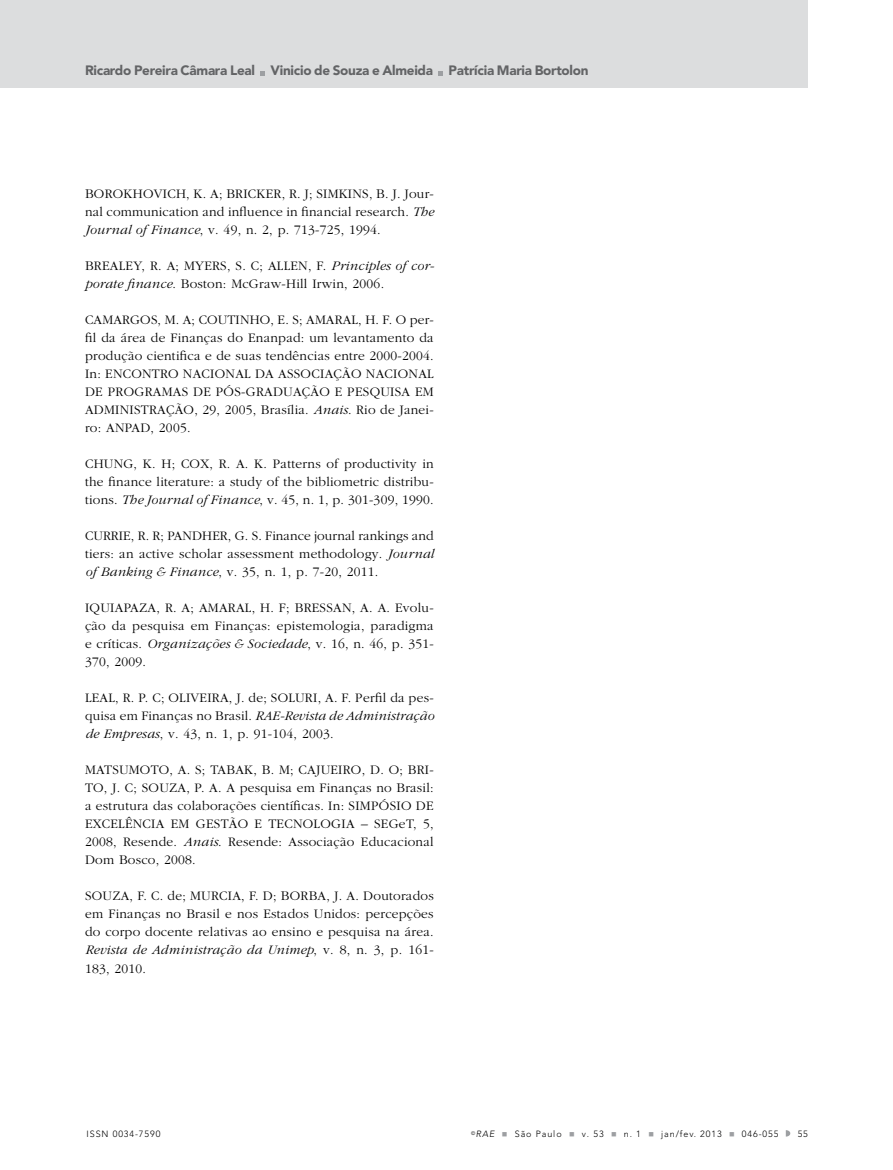
<style>
.page{position:relative;width:893px;height:1170px;background:#fff}
.page>*{position:absolute;margin:0;border:0;box-sizing:border-box;transform-origin:0 0}
.t1{font:300 13.5px/18px "Garamond";letter-spacing:.02em;color:#000;text-align:justify}
.t2{font:900 13.5px "Avenir LT Std";letter-spacing:-.02em;color:#636466}
.t3{font:300 9px "Avenir LT Std";letter-spacing:.1em;color:#000}
.s1{font-style:italic}
.s2{color:#9d9fa2}
</style>
<div class="page">
<div style="left:0;top:0;width:808px;height:87px;background:#dcddde"></div>
<svg style="left:261px;top:71px;width:4px;height:4px"></svg>
<svg style="left:439px;top:71px;width:4px;height:4px"></svg>
<svg style="left:786px;top:1130px;width:4px;height:6px"></svg>
<p class="t2" style="left:85px;top:62px;width:505px">Ricardo Pereira Câmara Leal Vinicio de Souza e Almeida Patrícia Maria Bortolon</p>
<p class="t1" style="left:85px;top:185px;width:350px">BOROKHOVICH, K. A; BRICKER, R. J; SIMKINS, B. J. Jour&shy;nal communication and influence in financial research. <span class="s1">The Journal of Finance</span>, v. 49, n. 2, p. 713-725, 1994.</p>
<p class="t1" style="left:85px;top:257px;width:351px">BREALEY, R. A; MYERS, S. C; ALLEN, F. <span class="s1">Principles of cor&shy;porate finance</span>. Boston: McGraw-Hill Irwin, 2006.</p>
<p class="t1" style="left:85px;top:311px;width:350px">CAMARGOS, M. A; COUTINHO, E. S; AMARAL, H. F. O per&shy;fil da área de Finanças do Enanpad: um levantamento da produção cientifica e de suas tendências entre 2000-2004.<br>In: ENCONTRO NACIONAL DA ASSOCIAÇÃO NACIONAL DE PROGRAMAS DE PÓS-GRADUAÇÃO E PESQUISA EM ADMINISTRAÇÃO, 29, 2005, Brasília. <span class="s1">Anais</span>. Rio de Janei&shy;ro: ANPAD, 2005.</p>
<p class="t1" style="left:85px;top:455px;width:350px">CHUNG, K. H; COX, R. A. K. Patterns of productivity in the finance literature: a study of the bibliometric distribu&shy;tions. <span class="s1">The Journal of Finance</span>, v. 45, n. 1, p. 301-309, 1990.</p>
<p class="t1" style="left:85px;top:527px;width:350px">CURRIE, R. R; PANDHER, G. S. Finance journal rankings and tiers: an active scholar assessment methodology. <span class="s1">Journal of Banking &amp; Finance</span>, v. 35, n. 1, p. 7-20, 2011.</p>
<p class="t1" style="left:85px;top:599px;width:350px">IQUIAPAZA, R. A; AMARAL, H. F; BRESSAN, A. A. Evolu&shy;ção da pesquisa em Finanças: epistemologia, paradigma e críticas. <span class="s1">Organizações &amp; Sociedade</span>, v. 16, n. 46, p. 351- 370, 2009.</p>
<p class="t1" style="left:85px;top:689px;width:350px">LEAL, R. P. C; OLIVEIRA, J. de; SOLURI, A. F. Perfil da pes&shy;quisa em Finanças no Brasil. <span class="s1">RAE-Revista de Administração de Empresas</span>, v. 43, n. 1, p. 91-104, 2003.</p>
<p class="t1" style="left:85px;top:761px;width:350px">MATSUMOTO, A. S; TABAK, B. M; CAJUEIRO, D. O; BRI-TO, J. C; SOUZA, P. A. A pesquisa em Finanças no Brasil: a estrutura das colaborações científicas. In: SIMPÓSIO DE EXCELÊNCIA EM GESTÃO E TECNOLOGIA – SEGeT, 5, 2008, Resende. <span class="s1">Anais</span>. Resende: Associação Educacional Dom Bosco, 2008.</p>
<p class="t1" style="left:85px;top:887px;width:350px">SOUZA, F. C. de; MURCIA, F. D; BORBA, J. A. Doutorados em Finanças no Brasil e nos Estados Unidos: percepções do corpo docente relativas ao ensino e pesquisa na área.<br><span class="s1">Revista de Administração da Unimep</span>, v. 8, n. 3, p. 161- 183, 2010.</p>
<p class="t3" style="left:87px;top:1128px;width:75px">ISSN 0034-7590</p>
<p class="t3" style="left:471px;top:1128px;width:309px"><sup>©</sup><span class="s1">RAE</span> <span class="s2">■</span> São Paulo <span class="s2">■</span> v. 53 <span class="s2">■</span> n. 1 <span class="s2">■</span> jan/fev. 2013 <span class="s2">■</span> 046-055</p>
<p class="t3" style="left:798px;top:1128px;width:12px">55</p>
</div>
